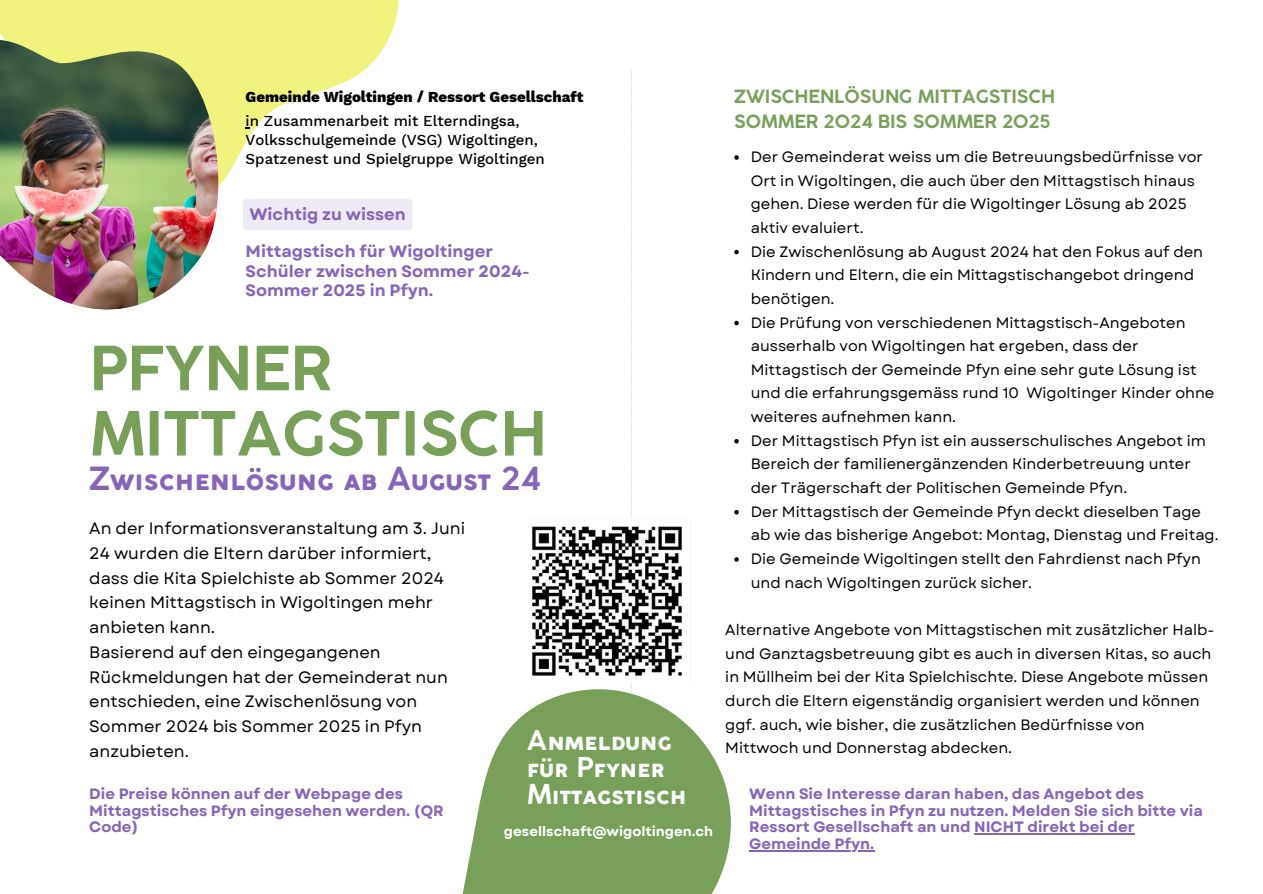
<style>
.page{position:relative;width:1263px;height:894px;background:#fff}
.page>*{position:absolute;margin:0;border:0;box-sizing:border-box;transform-origin:0 0}
.t1{font:700 60px/65.2px "Coco Gothic Small Caps";color:#78a059}
.t2{font:700 31.5px "Coco Gothic Small Caps";color:#8665b8}
.t3{font:700 27px/27px "Coco Gothic Small Caps";color:#fff}
.t4{font:700 18px/24.8px "Coco Gothic Small Caps";color:#78a059}
.t5{font:16.5px/24.8px "Garet";color:#000}
.t6{font:700 16.5px/19.2px "Garet";color:#8665b8}
.t7{font:15px/23.7px "Garet";color:#000}
.t8{font:700 15px/16.8px "Garet";color:#8665b8}
.t9{font:500 15px/19.2px "Work Sans";color:#000}
.t10{font:800 15px "Work Sans";color:#000}
.t11{font:700 13.5px "Garet";color:#fff}
</style>
<div class="page">
<svg style="left:0;top:0;width:413px;height:230px;fill:#f0f47e"></svg>
<img style="left:0;top:40px;width:218px;height:269px">
<svg style="left:631px;top:70px;width:1px;height:448px"></svg>
<svg style="left:463px;top:683px;width:331px;height:210px;fill:#78a059"></svg>
<img style="left:532px;top:526px;width:150px;height:150px">
<div style="left:243px;top:199px;width:169px;height:31px;background:#efebf6;border-radius:4px"></div>
<svg style="left:734px;top:155px;width:5px;height:5px"></svg>
<svg style="left:734px;top:250px;width:5px;height:4px"></svg>
<svg style="left:734px;top:321px;width:5px;height:4px"></svg>
<svg style="left:734px;top:439px;width:5px;height:4px"></svg>
<svg style="left:734px;top:510px;width:5px;height:4px"></svg>
<svg style="left:734px;top:557px;width:5px;height:4px"></svg>
<hr style="left:974px;top:833px;width:161px;height:1px;background:#8665b8">
<hr style="left:749px;top:850px;width:125px;height:1px;background:#8665b8">
<p class="t10" style="left:246px;top:88px;width:339px">Gemeinde Wigoltingen / Ressort Gesellschaft</p>
<p class="t9" style="left:246px;top:111px;width:301px">in Zusammenarbeit mit Elterndingsa,<br>Volksschulgemeinde (VSG) Wigoltingen,<br>Spatzenest und Spielgruppe Wigoltingen</p>
<p class="t6" style="left:249px;top:205px;width:158px">Wichtig zu wissen</p>
<p class="t6" style="left:246px;top:242px;width:285px">Mittagstisch für Wigoltinger<br>Schüler zwischen Sommer 2024-<br>Sommer 2025 in Pfyn.</p>
<p class="t1" style="left:89px;top:341px;width:459px">PFYNER<br>MITTAGSTISCH</p>
<p class="t2" style="left:89px;top:466px;width:452px">Zwischenlösung ab August 24</p>
<p class="t5" style="left:89px;top:516px;width:377px">An der Informationsveranstaltung am 3. Juni 24 wurden die Eltern darüber informiert, dass die Kita Spielchiste ab Sommer 2024 keinen Mittagstisch in Wigoltingen mehr anbieten kann.<br>Basierend auf den eingegangenen Rückmeldungen hat der Gemeinderat nun entschieden, eine Zwischenlösung von Sommer 2024 bis Sommer 2025 in Pfyn anzubieten.</p>
<p class="t8" style="left:89px;top:784px;width:356px">Die Preise können auf der Webpage des<br>Mittagstisches Pfyn eingesehen werden. (QR<br>Code)</p>
<h4 class="t3" style="left:527px;top:729px;width:161px">Anmeldung für Pfyner<br>Mittagstisch</h4>
<p class="t11" style="left:504px;top:821px;width:211px">gesellschaft@wigoltingen.ch</p>
<p class="t4" style="left:734px;top:86px;width:322px">ZWISCHENLÖSUNG MITTAGSTISCH<br>SOMMER 2024 BIS SOMMER 2025</p>
<p class="t7" style="left:751px;top:145px;width:454px">Der Gemeinderat weiss um die Betreuungsbedürfnisse vor Ort in Wigoltingen, die auch über den Mittagstisch hinaus gehen. Diese werden für die Wigoltinger Lösung ab 2025 aktiv evaluiert.</p>
<h5 class="t7" style="left:751px;top:239px;width:454px">Die Zwischenlösung ab August 2024 hat den Fokus auf den<br>Kindern und Eltern, die ein Mittagstischangebot dringend benötigen.</h5>
<h1 class="t7" style="left:751px;top:310px;width:465px">Die Prüfung von verschiedenen Mittagstisch-Angeboten ausserhalb von Wigoltingen hat ergeben, dass der Mittagstisch der Gemeinde Pfyn eine sehr gute Lösung ist und die erfahrungsgemäss rund 10 Wigoltinger Kinder ohne weiteres aufnehmen kann.</h1>
<h2 class="t7" style="left:751px;top:428px;width:457px">Der Mittagstisch Pfyn ist ein ausserschulisches Angebot im<br>Bereich der familienergänzenden Kinderbetreuung unter der Trägerschaft der Politischen Gemeinde Pfyn.</h2>
<h6 class="t7" style="left:751px;top:499px;width:469px">Der Mittagstisch der Gemeinde Pfyn deckt dieselben Tage ab wie das bisherige Angebot: Montag, Dienstag und Freitag.</h6>
<p class="t7" style="left:751px;top:547px;width:452px">Die Gemeinde Wigoltingen stellt den Fahrdienst nach Pfyn und nach Wigoltingen zurück sicher.</p>
<p class="t7" style="left:725px;top:617px;width:491px">Alternative Angebote von Mittagstischen mit zusätzlicher Halb&shy;und Ganztagsbetreuung gibt es auch in diversen Kitas, so auch in Müllheim bei der Kita Spielchischte. Diese Angebote müssen durch die Eltern eigenständig organisiert werden und können ggf. auch, wie bisher, die zusätzlichen Bedürfnisse von Mittwoch und Donnerstag abdecken.</p>
<h3 class="t8" style="left:749px;top:784px;width:455px">Wenn Sie Interesse daran haben, das Angebot des<br>Mittagstisches in Pfyn zu nutzen. Melden Sie sich bitte via<br>Ressort Gesellschaft an und NICHT direkt bei der</h3>
<p class="t8" style="left:749px;top:835px;width:127px">Gemeinde Pfyn.</p>
</div>
